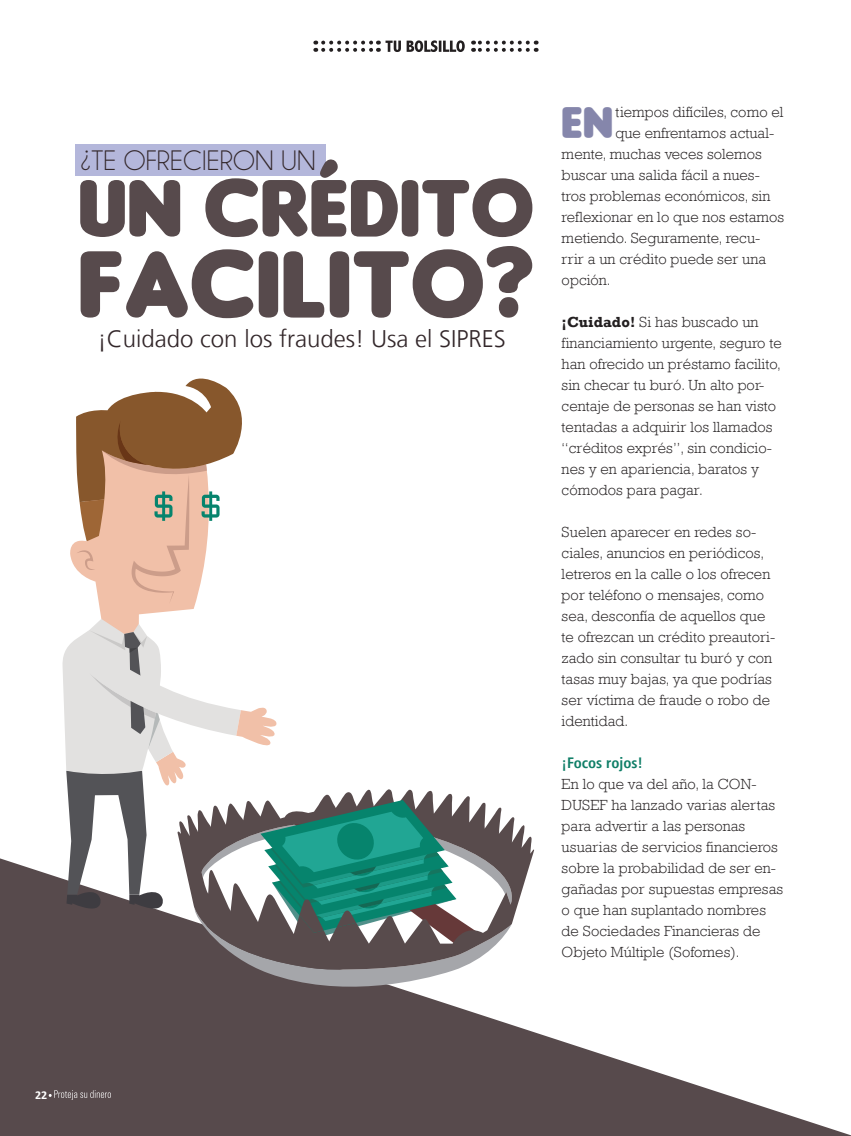
<style>
.page{position:relative;width:851px;height:1136px;background:#fff}
.page>*{position:absolute;margin:0;border:0;box-sizing:border-box;transform-origin:0 0}
.t1{font:100.5px "Insaniburger";letter-spacing:.005em;color:#574a4c}
.t2{font:85.8px "Insaniburger";letter-spacing:.005em;color:#574a4c}
.t3{font:46.65px "Insaniburger";color:#8586ab}
.t4{font:28.35px "Champagne&Limousines";letter-spacing:.005em;color:#322629}
.t5{font:300 24px "Frutiger LT";color:#322629}
.t6{font:300 15px/21px "Rockwell";letter-spacing:.005em;color:#231f20}
.t7{font:700 condensed 15px "Frutiger LT";color:#0f7e67}
.t8{font:700 12px "Calibri";color:#fff}
.s1{font-weight:700}
</style>
<div class="page">
<svg style="left:0;top:858px;width:850px;height:277px;fill:#574a4c"></svg>
<div style="left:75px;top:145px;width:250px;height:31px;background:#b4b7db"></div>
<svg style="left:62px;top:378px;width:467px;height:621px"></svg>
<svg style="left:49px;top:1090px;width:62px;height:9px"></svg>
<svg style="left:323px;top:41px;width:56px;height:11px"></svg>
<svg style="left:473px;top:41px;width:54px;height:11px"></svg>
<svg style="left:385px;top:40px;width:79px;height:12px"></svg>
<h3 class="t4" style="left:81px;top:146px;width:236px">¿TE OFRECIERON UN</h3>
<h2 class="t2" style="left:78px;top:159px;width:457px">UN CRÉDITO</h2>
<h1 class="t1" style="left:78px;top:227px;width:457px">FACILITO?</h1>
<h3 class="t5" style="left:97px;top:325px;width:410px">¡Cuidado con los fraudes! Usa el SIPRES</h3>
<h3 class="t3" style="left:561px;top:96px;width:53px">EN</h3>
<p class="t6" style="left:615px;top:101px;width:170px">tiempos difíciles, como el</p>
<p class="t6" style="left:615px;top:122px;width:160px">que enfrentamos actual-</p>
<p class="t6" style="left:561px;top:143px;width:202px">mente, muchas veces solemos</p>
<p class="t6" style="left:561px;top:164px;width:200px">buscar una salida fácil a nues-</p>
<p class="t6" style="left:561px;top:185px;width:210px">tros problemas económicos, sin</p>
<p class="t6" style="left:561px;top:206px;width:224px">reflexionar en lo que nos estamos</p>
<p class="t6" style="left:561px;top:227px;width:200px">metiendo. Seguramente, recu-</p>
<p class="t6" style="left:561px;top:248px;width:206px">rrir a un crédito puede ser una</p>
<p class="t6" style="left:561px;top:269px;width:51px">opción.</p>
<p class="t6" style="left:561px;top:311px;width:221px"><span class="s1">¡Cuidado!</span> Si has buscado un financiamiento urgente, seguro te han ofrecido un préstamo facilito, sin checar tu buró. Un alto por&shy;centaje de personas se han visto tentadas a adquirir los llamados “créditos exprés”, sin condicio&shy;nes y en apariencia, baratos y cómodos para pagar.</p>
<p class="t6" style="left:561px;top:521px;width:215px">Suelen aparecer en redes so&shy;ciales, anuncios en periódicos, letreros en la calle o los ofrecen por teléfono o mensajes, como sea, desconfía de aquellos que te ofrezcan un crédito preautori&shy;zado sin consultar tu buró y con tasas muy bajas, ya que podrías ser víctima de fraude o robo de identidad.</p>
<p class="t7" style="left:561px;top:754px;width:83px">¡Focos rojos!</p>
<p class="t6" style="left:561px;top:773px;width:223px">En lo que va del año, la CON-<br>DUSEF ha lanzado varias alertas para advertir a las personas usuarias de servicios financieros sobre la probabilidad de ser en&shy;gañadas por supuestas empresas o que han suplantado nombres de Sociedades Financieras de<br>Objeto Múltiple (Sofomes).</p>
<p class="t8" style="left:35px;top:1086px;width:14px">22</p>
</div>
